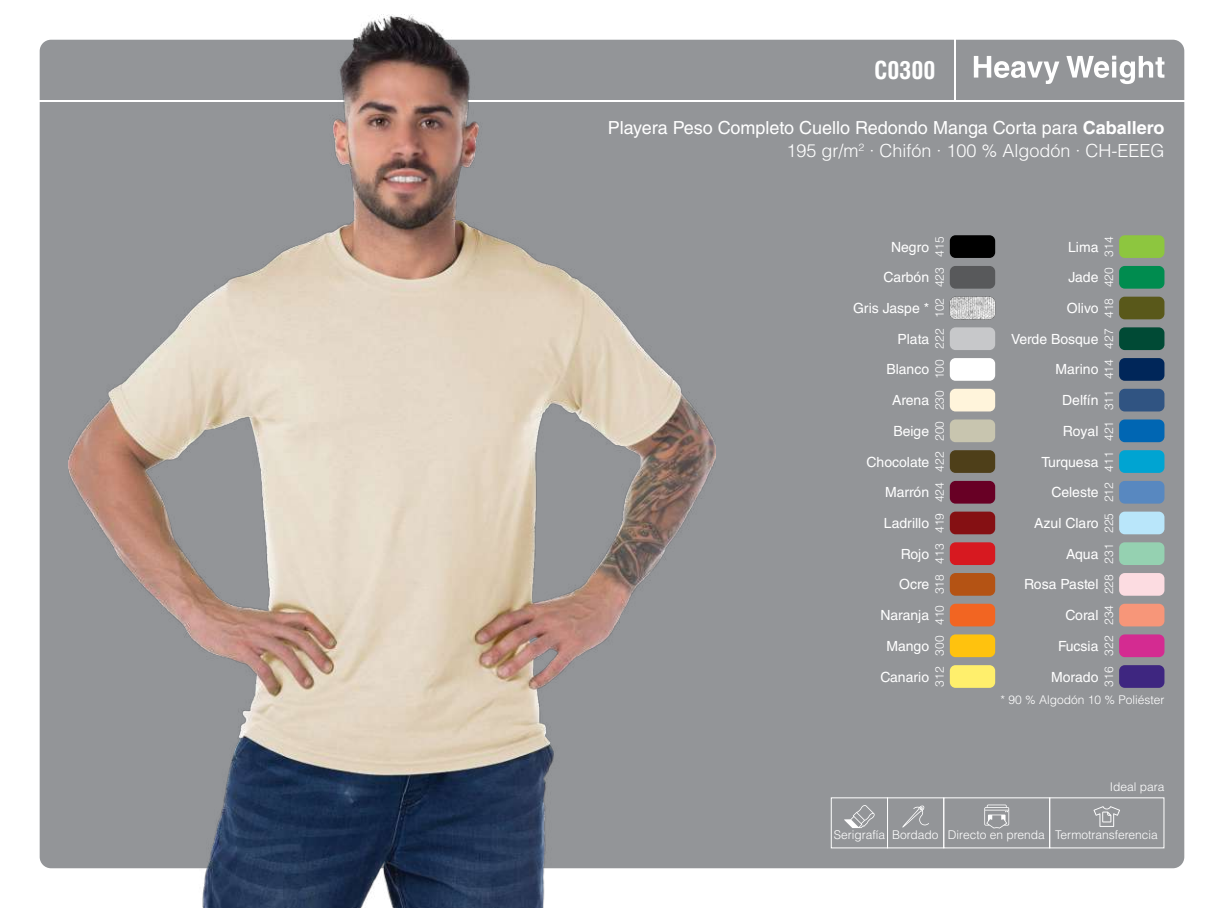
<style>
.page{position:relative;width:1224px;height:908px;background:#fff}
.page>*{position:absolute;margin:0;border:0;box-sizing:border-box;transform-origin:0 0}
.t1{font:700 condensed 24px "Helvetica LT Std";color:#fff}
.t2{font:18px/23.2px "Helvetica LT Std";color:#fff;text-align:right}
.t3{font:14px "Helvetica LT Std";color:#fff}
.t4{font:14px "Helvetica";color:#fff}
.t5{font:300 12px "Helvetica LT Std";color:#fff}
.s1{font-weight:700}
.s2{font-weight:300}
</style>
<div class="page">
<div style="left:40px;top:40px;width:1144px;height:827px;background:#939598;border-radius:11px"></div>
<div style="left:887px;top:797px;width:57px;height:51px;border:1px solid #fff"></div>
<div style="left:943px;top:797px;width:107px;height:51px;border:1px solid #fff"></div>
<div style="left:1049px;top:797px;width:115px;height:51px;border:1px solid #fff"></div>
<svg style="left:902px;top:805px;width:27px;height:22px"></svg>
<svg style="left:984px;top:804px;width:25px;height:24px"></svg>
<svg style="left:1093px;top:806px;width:27px;height:20px"></svg>
<div style="left:831px;top:797px;width:57px;height:51px;border:1px solid #fff"></div>
<svg style="left:844px;top:805px;width:31px;height:22px"></svg>
<hr style="left:0;top:100px;width:1224px;height:1px;background:#fff">
<hr style="left:954px;top:0;width:1px;height:101px;background:#fff">
<div style="left:1119px;top:296px;width:45px;height:23px;background:#59581a;border-radius:6px"></div>
<img style="left:950px;top:296px;width:45px;height:23px">
<div style="left:1119px;top:235px;width:45px;height:23px;background:#8dc63f;border-radius:6px"></div>
<div style="left:950px;top:235px;width:45px;height:23px;background:#000;border-radius:6px"></div>
<div style="left:1119px;top:419px;width:45px;height:23px;background:#0066b3;border-radius:6px"></div>
<div style="left:950px;top:419px;width:45px;height:23px;background:#c8c5af;border-radius:6px"></div>
<div style="left:1119px;top:266px;width:45px;height:22px;background:#008c4f;border-radius:6px"></div>
<div style="left:950px;top:266px;width:45px;height:22px;background:#58595b;border-radius:6px"></div>
<div style="left:1119px;top:480px;width:45px;height:23px;background:#5888c0;border-radius:6px"></div>
<div style="left:950px;top:480px;width:45px;height:23px;background:#680025;border-radius:6px"></div>
<div style="left:1119px;top:327px;width:45px;height:23px;background:#004a35;border-radius:6px"></div>
<div style="left:950px;top:327px;width:45px;height:23px;background:#c7c8ca;border-radius:6px"></div>
<div style="left:1119px;top:511px;width:45px;height:23px;background:#b9e6fa;border-radius:6px"></div>
<div style="left:950px;top:511px;width:45px;height:23px;background:#851013;border-radius:6px"></div>
<div style="left:1119px;top:603px;width:45px;height:23px;background:#f79679;border-radius:6px"></div>
<div style="left:950px;top:603px;width:45px;height:23px;background:#f26522;border-radius:6px"></div>
<div style="left:1119px;top:358px;width:45px;height:22px;background:#002659;border-radius:6px"></div>
<div style="left:950px;top:358px;width:45px;height:22px;background:#fff;border-radius:6px"></div>
<div style="left:1119px;top:542px;width:45px;height:22px;background:#95d1b1;border-radius:6px"></div>
<div style="left:950px;top:542px;width:45px;height:22px;background:#d71920;border-radius:6px"></div>
<div style="left:1119px;top:634px;width:45px;height:22px;background:#d42b91;border-radius:6px"></div>
<div style="left:950px;top:634px;width:45px;height:22px;background:#ffc20e;border-radius:6px"></div>
<div style="left:1119px;top:388px;width:45px;height:23px;background:#305482;border-radius:6px"></div>
<div style="left:950px;top:388px;width:45px;height:23px;background:#fff4db;border-radius:6px"></div>
<div style="left:1119px;top:572px;width:45px;height:23px;background:#fcdce1;border-radius:6px"></div>
<div style="left:950px;top:572px;width:45px;height:23px;background:#b45314;border-radius:6px"></div>
<div style="left:1119px;top:664px;width:45px;height:23px;background:#3e2680;border-radius:6px"></div>
<div style="left:950px;top:664px;width:45px;height:23px;background:#ffef6c;border-radius:6px"></div>
<div style="left:1119px;top:450px;width:45px;height:22px;background:#00a4d2;border-radius:6px"></div>
<div style="left:950px;top:450px;width:45px;height:22px;background:#4e3f19;border-radius:6px"></div>
<svg style="left:974px;top:56px;width:190px;height:28px"></svg>
<img style="left:68px;top:14px;width:648px;height:893px">
<h1 class="t1" style="left:874px;top:55px;width:63px">C0300</h1>
<h2 class="t2" style="left:608px;top:116px;width:558px">Playera Peso Completo Cuello Redondo Manga Corta para <span class="s1">Caballero<br></span><span class="s2">195 gr/m</span><sup>2</sup> <span class="s2">· Chifón · 100 % Algodón · CH-EEEG</span></h2>
<p class="t5" style="left:932px;top:256px;width:22px;rotate:-90deg">415</p>
<p class="t5" style="left:1101px;top:256px;width:22px;rotate:-90deg">314</p>
<p class="t4" style="left:891px;top:241px;width:40px">Negro</p>
<p class="t4" style="left:1068px;top:241px;width:32px">Lima</p>
<p class="t5" style="left:932px;top:287px;width:22px;rotate:-90deg">423</p>
<p class="t5" style="left:1101px;top:287px;width:22px;rotate:-90deg">420</p>
<p class="t3" style="left:884px;top:269px;width:47px">Carbón</p>
<p class="t3" style="left:1068px;top:269px;width:32px">Jade</p>
<p class="t5" style="left:932px;top:318px;width:22px;rotate:-90deg">102</p>
<p class="t5" style="left:1101px;top:318px;width:22px;rotate:-90deg">418</p>
<p class="t3" style="left:853px;top:300px;width:78px">Gris Jaspe *</p>
<p class="t3" style="left:1067px;top:300px;width:33px">Olivo</p>
<p class="t5" style="left:932px;top:348px;width:22px;rotate:-90deg">222</p>
<p class="t5" style="left:1101px;top:348px;width:22px;rotate:-90deg">427</p>
<p class="t3" style="left:897px;top:330px;width:33px">Plata</p>
<p class="t3" style="left:1011px;top:330px;width:89px">Verde Bosque</p>
<p class="t5" style="left:932px;top:379px;width:22px;rotate:-90deg">100</p>
<p class="t5" style="left:1101px;top:379px;width:22px;rotate:-90deg">414</p>
<p class="t3" style="left:886px;top:361px;width:44px">Blanco</p>
<p class="t3" style="left:1056px;top:361px;width:44px">Marino</p>
<p class="t5" style="left:932px;top:410px;width:22px;rotate:-90deg">230</p>
<p class="t5" style="left:1101px;top:410px;width:22px;rotate:-90deg">311</p>
<p class="t3" style="left:892px;top:392px;width:39px">Arena</p>
<p class="t3" style="left:1062px;top:392px;width:38px">Delfín</p>
<p class="t5" style="left:932px;top:440px;width:22px;rotate:-90deg">200</p>
<p class="t5" style="left:1101px;top:440px;width:22px;rotate:-90deg">421</p>
<p class="t4" style="left:893px;top:425px;width:37px">Beige</p>
<p class="t4" style="left:1063px;top:425px;width:37px">Royal</p>
<p class="t5" style="left:932px;top:471px;width:22px;rotate:-90deg">422</p>
<p class="t5" style="left:1101px;top:471px;width:22px;rotate:-90deg">411</p>
<p class="t3" style="left:866px;top:453px;width:64px">Chocolate</p>
<p class="t3" style="left:1041px;top:453px;width:59px">Turquesa</p>
<p class="t5" style="left:932px;top:502px;width:22px;rotate:-90deg">424</p>
<p class="t5" style="left:1101px;top:502px;width:22px;rotate:-90deg">212</p>
<p class="t3" style="left:885px;top:484px;width:46px">Marrón</p>
<p class="t3" style="left:1052px;top:484px;width:48px">Celeste</p>
<p class="t5" style="left:932px;top:532px;width:22px;rotate:-90deg">419</p>
<p class="t5" style="left:1101px;top:532px;width:22px;rotate:-90deg">225</p>
<p class="t3" style="left:884px;top:514px;width:47px">Ladrillo</p>
<p class="t3" style="left:1034px;top:514px;width:66px">Azul Claro</p>
<p class="t5" style="left:932px;top:563px;width:22px;rotate:-90deg">413</p>
<p class="t5" style="left:1101px;top:563px;width:22px;rotate:-90deg">231</p>
<p class="t3" style="left:901px;top:545px;width:30px">Rojo</p>
<p class="t3" style="left:1066px;top:545px;width:34px">Aqua</p>
<p class="t5" style="left:932px;top:594px;width:22px;rotate:-90deg">318</p>
<p class="t5" style="left:1101px;top:594px;width:22px;rotate:-90deg">228</p>
<p class="t3" style="left:899px;top:576px;width:32px">Ocre</p>
<p class="t3" style="left:1024px;top:576px;width:76px">Rosa Pastel</p>
<p class="t5" style="left:932px;top:625px;width:22px;rotate:-90deg">410</p>
<p class="t5" style="left:1101px;top:625px;width:22px;rotate:-90deg">234</p>
<p class="t3" style="left:880px;top:606px;width:50px">Naranja</p>
<p class="t3" style="left:1065px;top:606px;width:35px">Coral</p>
<p class="t5" style="left:932px;top:655px;width:22px;rotate:-90deg">300</p>
<p class="t5" style="left:1101px;top:655px;width:22px;rotate:-90deg">322</p>
<p class="t3" style="left:886px;top:637px;width:44px">Mango</p>
<p class="t3" style="left:1058px;top:637px;width:42px">Fucsia</p>
<p class="t5" style="left:932px;top:686px;width:22px;rotate:-90deg">312</p>
<p class="t5" style="left:1101px;top:686px;width:22px;rotate:-90deg">316</p>
<p class="t3" style="left:880px;top:668px;width:50px">Canario</p>
<p class="t3" style="left:1051px;top:668px;width:49px">Morado</p>
<p class="t5" style="left:1000px;top:692px;width:166px">* 90 % Algodón 10 % Poliéster</p>
<p class="t5" style="left:1110px;top:779px;width:56px">Ideal para</p>
<p class="t5" style="left:834px;top:827px;width:326px">Serigrafía Bordado Directo en prenda Termotransferencia</p>
</div>
